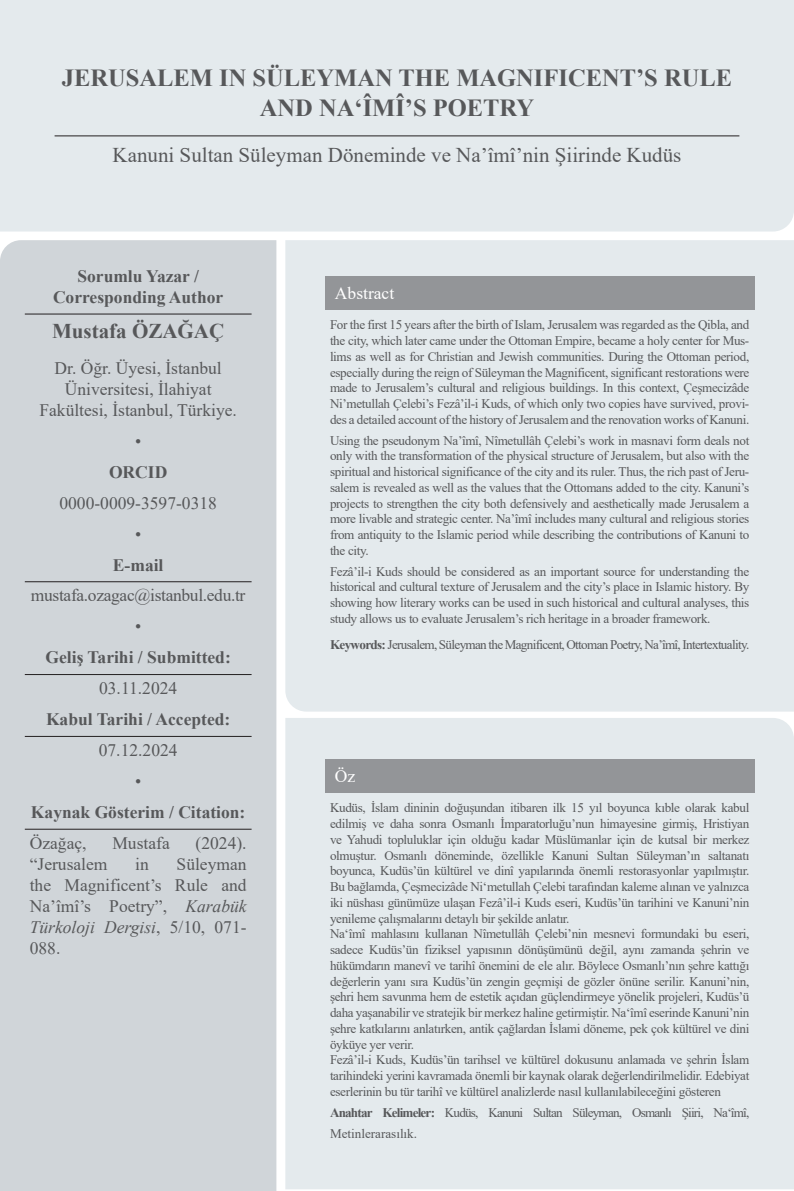
<style>
.page{position:relative;width:794px;height:1191px;background:#fff}
.page>*{position:absolute;margin:0;border:0;box-sizing:border-box;transform-origin:0 0}
.t1{font:700 24.5px/29.4px "Times New Roman";color:#57585a;text-align:center}
.t2{font:21px "Times New Roman";color:#57585a}
.t3{font:700 21px "Times New Roman";color:#57585a}
.t4{font:17.5px/21px "Times New Roman";color:#57585a;text-align:center}
.t5{font:700 17.5px/21px "Times New Roman";color:#57585a;text-align:center}
.t6{font:17.5px "Times New Roman";letter-spacing:-.02em;color:#57585a}
.t7{font:17.5px "Times New Roman";color:#fff}
.t8{font:13.12px/15.8px "Times New Roman";letter-spacing:-.025em;color:#57585a;text-align:justify}
.t9{font:13.12px/21px "Times New Roman";letter-spacing:-.06em;color:#57585a}
.t10{font:13.12px "Times New Roman";letter-spacing:-.05em;color:#57585a}
.s1{font-style:italic}
.s2{font-weight:700}
</style>
<div class="page">
<div style="left:285px;top:718px;width:509px;height:471px;background:#e4eaed"></div>
<div style="left:325px;top:759px;width:429px;height:34px;background:#939598"></div>
<div style="left:285px;top:240px;width:509px;height:471px;background:#e4eaed"></div>
<div style="left:325px;top:277px;width:429px;height:33px;background:#939598"></div>
<div style="left:0;top:240px;width:276px;height:951px;background:#d0d5d9"></div>
<hr style="left:25px;top:314px;width:227px;height:1px;background:#231f20">
<hr style="left:25px;top:581px;width:227px;height:1px;background:#231f20">
<hr style="left:25px;top:674px;width:227px;height:1px;background:#231f20">
<hr style="left:25px;top:736px;width:227px;height:1px;background:#231f20">
<hr style="left:25px;top:829px;width:227px;height:1px;background:#231f20">
<div style="left:0;top:0;width:794px;height:231px;background:#e4eaed"></div>
<hr style="left:55px;top:135px;width:684px;height:1px;background:#231f20">
<p class="t1" style="left:62px;top:63px;width:671px">JERUSALEM IN SÜLEYMAN THE MAGNIFICENT’S RULE<br>AND NA‘ÎMÎ’S POETRY</p>
<p class="t2" style="left:113px;top:140px;width:570px">Kanuni Sultan Süleyman Döneminde ve Na’îmî’nin Şiirinde Kudüs</p>
<p class="t5" style="left:53px;top:265px;width:172px">Sorumlu Yazar /<br>Corresponding Author</p>
<p class="t3" style="left:52px;top:316px;width:174px">Mustafa ÖZAĞAÇ</p>
<p class="t4" style="left:39px;top:357px;width:199px">Dr. Öğr. Üyesi, İstanbul<br>Üniversitesi, İlahiyat<br>Fakültesi, İstanbul, Türkiye.</p>
<p class="t4" style="left:135px;top:430px;width:8px">•</p>
<p class="t5" style="left:109px;top:461px;width:60px">ORCID</p>
<p class="t4" style="left:59px;top:492px;width:159px">0000-0009-3597-0318</p>
<p class="t4" style="left:135px;top:522px;width:8px">•</p>
<p class="t5" style="left:113px;top:553px;width:52px">E-mail</p>
<p class="t6" style="left:31px;top:583px;width:216px">mustafa.ozagac@istanbul.edu.tr</p>
<p class="t4" style="left:135px;top:615px;width:8px">•</p>
<p class="t5" style="left:46px;top:646px;width:187px">Geliş Tarihi / Submitted:</p>
<p class="t4" style="left:99px;top:677px;width:80px">03.11.2024</p>
<p class="t5" style="left:46px;top:708px;width:186px">Kabul Tarihi / Accepted:</p>
<p class="t4" style="left:99px;top:739px;width:80px">07.12.2024</p>
<p class="t4" style="left:135px;top:770px;width:8px">•</p>
<p class="t5" style="left:31px;top:801px;width:216px">Kaynak Gösterim / Citation:</p>
<p class="t4" style="left:30px;top:832px;width:58px">Özağaç,</p>
<p class="t4" style="left:112px;top:832px;width:59px">Mustafa</p>
<p class="t4" style="left:196px;top:832px;width:53px">(2024).</p>
<p class="t4" style="left:30px;top:853px;width:79px">“Jerusalem</p>
<p class="t4" style="left:135px;top:853px;width:15px">in</p>
<p class="t4" style="left:30px;top:853px;width:218px;text-align:justify;text-indent:147px">Süleyman the Magnificent’s Rule and Na’îmî’s Poetry”, <span class="s1">Karabük Türkoloji Dergisi</span>, 5/10, 071- 088.</p>
<p class="t7" style="left:335px;top:280px;width:61px">Abstract</p>
<p class="t8" style="left:330px;top:317px;width:421px">For the first 15 years after the birth of Islam, Jerusalem was regarded as the Qibla, and the city, which later came under the Ottoman Empire, became a holy center for Mus&shy;lims as well as for Christian and Jewish communities. During the Ottoman period, especially during the reign of Süleyman the Magnificent, significant restorations were made to Jerusalem’s cultural and religious buildings. In this context, Çeşmecizâde Ni’metullah Çelebi’s Fezâ’il-i Kuds, of which only two copies have survived, provi&shy;des a detailed account of the history of Jerusalem and the renovation works of Kanuni.</p>
<p class="t8" style="left:330px;top:432px;width:421px">Using the pseudonym Na’îmî, Nîmetullâh Çelebi’s work in masnavi form deals not only with the transformation of the physical structure of Jerusalem, but also with the spiritual and historical significance of the city and its ruler. Thus, the rich past of Jeru&shy;salem is revealed as well as the values that the Ottomans added to the city. Kanuni’s projects to strengthen the city both defensively and aesthetically made Jerusalem a more livable and strategic center. Na’îmî includes many cultural and religious stories from antiquity to the Islamic period while describing the contributions of Kanuni to the city.</p>
<p class="t8" style="left:330px;top:563px;width:421px">Fezâ’il-i Kuds should be considered as an important source for understanding the historical and cultural texture of Jerusalem and the city’s place in Islamic history. By showing how literary works can be used in such historical and cultural analyses, this study allows us to evaluate Jerusalem’s rich heritage in a broader framework.</p>
<p class="t10" style="left:330px;top:635px;width:421px"><span class="s2">Keywords:</span> Jerusalem, Süleyman the Magnificent, Ottoman Poetry, Na’îmî, Intertextuality.</p>
<p class="t7" style="left:335px;top:763px;width:22px">Öz</p>
<p class="t8" style="left:330px;top:799px;width:421px">Kudüs, İslam dininin doğuşundan itibaren ilk 15 yıl boyunca kıble olarak kabul edilmiş ve daha sonra Osmanlı İmparatorluğu’nun himayesine girmiş, Hristiyan ve Yahudi topluluklar için olduğu kadar Müslümanlar için de kutsal bir merkez olmuştur. Osmanlı döneminde, özellikle Kanuni Sultan Süleyman’ın saltanatı boyunca, Kudüs’ün kültürel ve dinî yapılarında önemli restorasyonlar yapılmıştır.<br>Bu bağlamda, Çeşmecizâde Ni‘metullah Çelebi tarafından kaleme alınan ve yalnızca iki nüshası günümüze ulaşan Fezâ’il-i Kuds eseri, Kudüs’ün tarihini ve Kanuni’nin yenileme çalışmalarını detaylı bir şekilde anlatır.</p>
<p class="t8" style="left:330px;top:925px;width:421px">Na‘îmî mahlasını kullanan Nîmetullâh Çelebi’nin mesnevi formundaki bu eseri, sadece Kudüs’ün fiziksel yapısının dönüşümünü değil, aynı zamanda şehrin ve hükümdarın manevî ve tarihî önemini de ele alır. Böylece Osmanlı’nın şehre kattığı değerlerin yanı sıra Kudüs’ün zengin geçmişi de gözler önüne serilir. Kanuni’nin, şehri hem savunma hem de estetik açıdan güçlendirmeye yönelik projeleri, Kudüs’ü daha yaşanabilir ve stratejik bir merkez haline getirmiştir. Na‘îmî eserinde Kanuni’nin şehre katkılarını anlatırken, antik çağlardan İslami döneme, pek çok kültürel ve dini öyküye yer verir.</p>
<p class="t8" style="left:330px;top:1051px;width:421px">Fezâ’il-i Kuds, Kudüs’ün tarihsel ve kültürel dokusunu anlamada ve şehrin İslam tarihindeki yerini kavramada önemli bir kaynak olarak değerlendirilmelidir. Edebiyat eserlerinin bu tür tarihî ve kültürel analizlerde nasıl kullanılabileceğini gösteren</p>
<p class="t9" style="left:330px;top:1101px;width:421px"><span class="s2">Anahtar Kelimeler:</span> Kudüs, Kanuni Sultan Süleyman, Osmanlı Şiiri, Na‘îmî,<br>Metinlerarasılık.</p>
</div>
